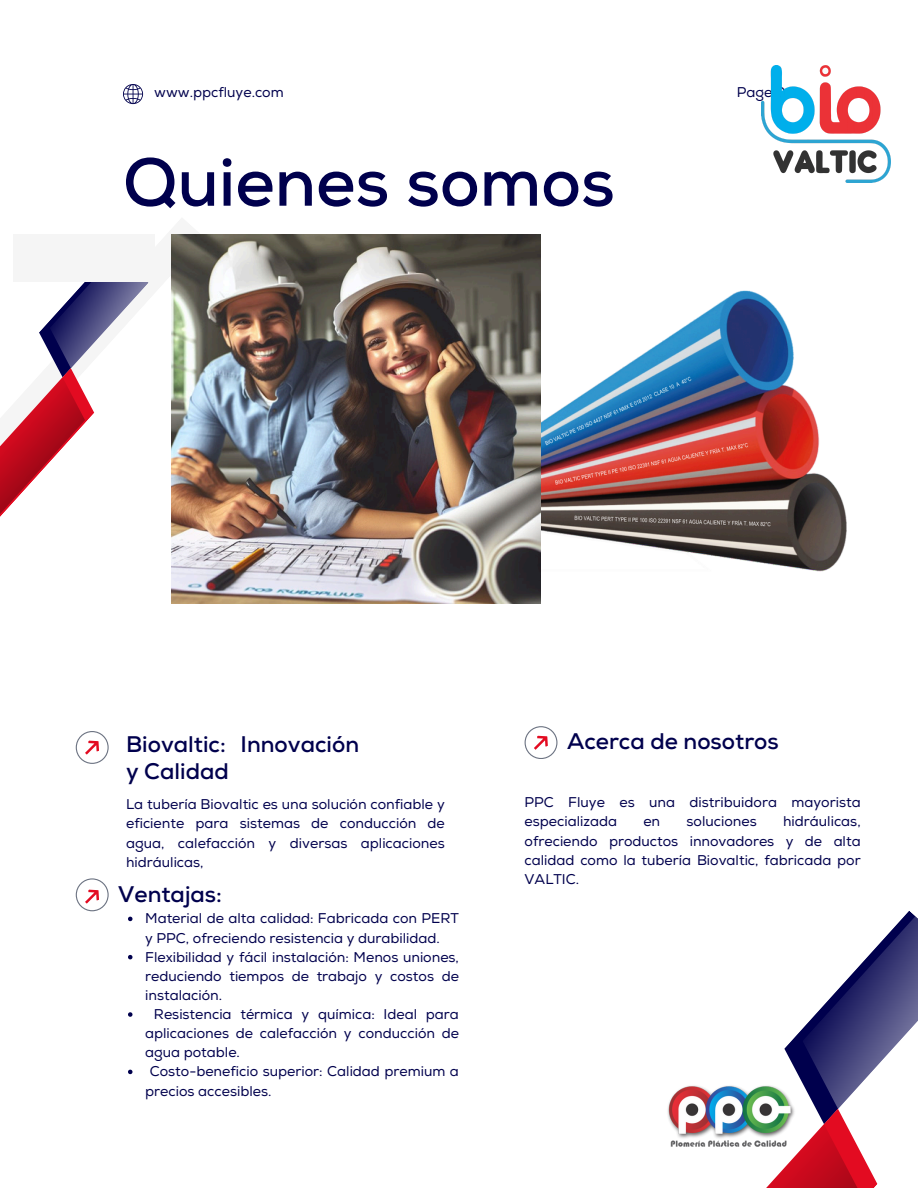
<style>
.page{position:relative;width:918px;height:1188px;background:#fff}
.page>*{position:absolute;margin:0;border:0;box-sizing:border-box;transform-origin:0 0}
.t1{font:700 67.8px "Nexa";color:#00004d}
.t2{font:700 22.5px/26.4px "Nexa";color:#00004d}
.t3{font:14.1px/19.2px "Nexa";color:#00004d;text-align:justify}
</style>
<div class="page">
<svg style="left:148px;top:234px;width:57px;height:370px"></svg>
<svg style="left:0;top:282px;width:148px;height:235px"></svg>
<div style="left:13px;top:235px;width:141px;height:47px;background:#f5f5f5"></div>
<svg style="left:76px;top:731px;width:32px;height:33px"></svg>
<svg style="left:525px;top:726px;width:32px;height:33px"></svg>
<svg style="left:76px;top:878px;width:32px;height:33px"></svg>
<svg style="left:123px;top:84px;width:20px;height:20px"></svg>
<svg style="left:766px;top:911px;width:152px;height:277px"></svg>
<img style="left:667px;top:1082px;width:131px;height:65px">
<img style="left:762px;top:66px;width:129px;height:117px">
<img style="left:541px;top:290px;width:306px;height:282px">
<img style="left:172px;top:235px;width:369px;height:369px">
<svg style="left:128px;top:917px;width:4px;height:4px"></svg>
<svg style="left:128px;top:955px;width:4px;height:4px"></svg>
<svg style="left:128px;top:1012px;width:4px;height:5px"></svg>
<svg style="left:128px;top:1070px;width:4px;height:4px"></svg>
<p class="t3" style="left:154px;top:83px;width:131px">www.ppcfluye.com</p>
<p class="t1" style="left:123px;top:142px;width:493px">Quienes somos</p>
<p class="t3" style="left:737px;top:83px;width:60px">Page 04</p>
<p class="t2" style="left:126px;top:732px;width:235px">Biovaltic: Innovación y Calidad</p>
<h1 class="t2" style="left:567px;top:729px;width:213px">Acerca de nosotros</h1>
<p class="t3" style="left:126px;top:795px;width:320px">La tubería Biovaltic es una solución confiable y eficiente para sistemas de conducción de agua, calefacción y diversas aplicaciones hidráulicas,</p>
<p class="t2" style="left:118px;top:882px;width:105px">Ventajas:</p>
<p class="t3" style="left:145px;top:909px;width:315px">Material de alta calidad: Fabricada con PERT y PPC, ofreciendo resistencia y durabilidad.</p>
<p class="t3" style="left:145px;top:948px;width:315px">Flexibilidad y fácil instalación: Menos uniones, reduciendo tiempos de trabajo y costos de instalación.</p>
<p class="t3" style="left:145px;top:1005px;width:315px;text-indent:9px">Resistencia térmica y química: Ideal para aplicaciones de calefacción y conducción de agua potable.</p>
<h2 class="t3" style="left:145px;top:1062px;width:315px;text-indent:5px">Costo-beneficio superior: Calidad premium a precios accesibles.</h2>
<p class="t3" style="left:525px;top:793px;width:338px">PPC Fluye es una distribuidora mayorista especializada</p>
<p class="t3" style="left:525px;top:813px;width:338px;text-indent:259px">hidráulicas, ofreciendo productos innovadores y de alta calidad como la tubería Biovaltic, fabricada por VALTIC.</p>
<p class="t3" style="left:643px;top:812px;width:18px">en</p>
<p class="t3" style="left:687px;top:812px;width:72px">soluciones</p>
</div>
